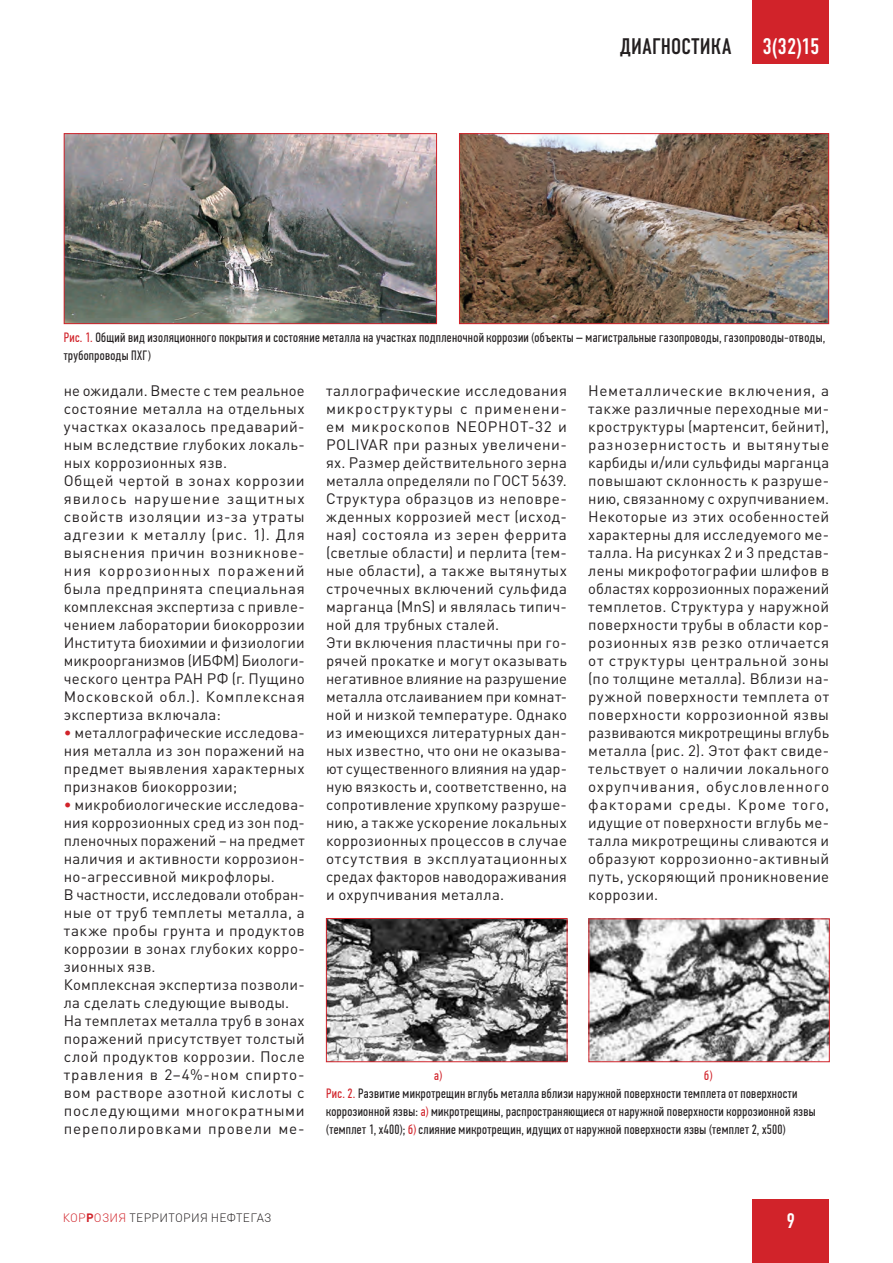
<style>
.page{position:relative;width:893px;height:1263px;background:#fff}
.page>*{position:absolute;margin:0;border:0;box-sizing:border-box;transform-origin:0 0}
.t1{font:22.5px "DIN Condensed C";letter-spacing:.02em;color:#231f20}
.t2{font:22.5px "DIN Condensed C";color:#fff}
.t3{font:21px "DIN Condensed C";color:#fff}
.body{font:15px/18px "DIN Pro";letter-spacing:.02em;color:#231f20;text-align:justify}
.podpisi_foto{font:13.5px/18px "PF Din Text Comp Pro";letter-spacing:.025em;color:#231f20}
.podpisi_foto-2{font:13.5px "PF Din Text Comp Pro";color:#d1232a}
.t4{font:300 12px "DIN Pro";letter-spacing:.02em;color:#231f20}
.s1{color:#d1232a}
.s2{font-weight:700;color:#d1232a}
</style>
<div class="page">
<div style="left:753px;top:1199px;width:76px;height:64px;background:#d1232a"></div>
<div style="left:753px;top:0;width:76px;height:64px;background:#d1232a"></div>
<img style="left:328px;top:920px;width:237px;height:140px">
<div style="left:326px;top:918px;width:241px;height:144px;border:1px solid #d1232a"></div>
<img style="left:590px;top:920px;width:238px;height:140px">
<div style="left:588px;top:918px;width:242px;height:144px;border:1px solid #d1232a"></div>
<img style="left:66px;top:135px;width:369px;height:187px">
<div style="left:64px;top:133px;width:373px;height:191px;border:1px solid #d1232a"></div>
<img style="left:461px;top:135px;width:366px;height:187px">
<div style="left:459px;top:133px;width:370px;height:191px;border:1px solid #d1232a"></div>
<h1 class="t1" style="left:620px;top:34px;width:112px">ДИАГНОСТИКА</h1>
<h1 class="t2" style="left:762px;top:34px;width:59px">3(32)15</h1>
<p class="podpisi_foto" style="left:64px;top:329px;width:763px"><span class="s1">Рис. 1.</span> Общий вид изоляционного покрытия и состояние металла на участках подпленочной коррозии (объекты – магистральные газопроводы, газопроводы-отводы, трубопроводы ПХГ)</p>
<p class="body" style="left:64px;top:381px;width:242px">не ожидали. Вместе с тем реальное состояние металла на отдельных участках оказалось предаварий&shy;ным вследствие глубоких локаль&shy;ных коррозионных язв.</p>
<p class="body" style="left:64px;top:471px;width:242px">Общей чертой в зонах коррозии явилось нарушение защитных свойств изоляции из-за утраты адгезии к металлу (рис. 1). Для выяснения причин возникнове&shy;ния коррозионных поражений была предпринята специальная комплексная экспертиза с привле&shy;чением лаборатории биокоррозии Института биохимии и физиологии микроорганизмов (ИБФМ) Биологи&shy;ческого центра РАН РФ (г. Пущино Московской обл.). Комплексная экспертиза включала:</p>
<p class="body" style="left:64px;top:723px;width:242px"><span class="s1">•</span> металлографические исследова&shy;ния металла из зон поражений на предмет выявления характерных признаков биокоррозии;</p>
<p class="body" style="left:64px;top:795px;width:242px"><span class="s1">•</span> микробиологические исследова&shy;ния коррозионных сред из зон под&shy;пленочных поражений – на предмет наличия и активности коррозион&shy;но-агрессивной микрофлоры.</p>
<p class="body" style="left:64px;top:885px;width:242px">В частности, исследовали отобран&shy;ные от труб темплеты металла, а также пробы грунта и продуктов коррозии в зонах глубоких корро&shy;зионных язв.</p>
<p class="body" style="left:64px;top:975px;width:242px">Комплексная экспертиза позволи&shy;ла сделать следующие выводы.</p>
<p class="body" style="left:64px;top:1011px;width:242px">На темплетах металла труб в зонах поражений присутствует толстый слой продуктов коррозии. После травления в 2–4%-ном спирто&shy;вом растворе азотной кислоты с последующими многократными переполировками провели ме-</p>
<p class="body" style="left:326px;top:381px;width:242px">таллографические исследования микроструктуры с применени&shy;ем микроскопов NEOPHOT-32 и POLIVAR при разных увеличени&shy;ях. Размер действительного зерна металла определяли по ГОСТ 5639.<br>Структура образцов из неповре&shy;жденных коррозией мест (исход&shy;ная) состояла из зерен феррита (светлые области) и перлита (тем&shy;ные области), а также вытянутых строчечных включений сульфида марганца (MnS) и являлась типич&shy;ной для трубных сталей.</p>
<p class="body" style="left:326px;top:633px;width:242px">Эти включения пластичны при го&shy;рячей прокатке и могут оказывать негативное влияние на разрушение металла отслаиванием при комнат&shy;ной и низкой температуре. Однако из имеющихся литературных дан&shy;ных известно, что они не оказыва&shy;ют существенного влияния на удар&shy;ную вязкость и, соответственно, на сопротивление хрупкому разруше&shy;нию, а также ускорение локальных коррозионных процессов в случае отсутствия в эксплуатационных средах факторов наводораживания и охрупчивания металла.</p>
<p class="body" style="left:588px;top:381px;width:242px">Неметаллические включения, а также различные переходные ми&shy;кроструктуры (мартенсит, бейнит), разнозернистость и вытянутые карбиды и/или сульфиды марганца повышают склонность к разруше&shy;нию, связанному с охрупчиванием.<br>Некоторые из этих особенностей характерны для исследуемого ме&shy;талла. На рисунках 2 и 3 представ&shy;лены микрофотографии шлифов в областях коррозионных поражений темплетов. Структура у наружной поверхности трубы в области кор&shy;розионных язв резко отличается от структуры центральной зоны (по толщине металла). Вблизи на&shy;ружной поверхности темплета от поверхности коррозионной язвы развиваются микротрещины вглубь металла (рис. 2). Этот факт свиде&shy;тельствует о наличии локального охрупчивания, обусловленного факторами среды. Кроме того, идущие от поверхности вглубь ме&shy;талла микротрещины сливаются и образуют коррозионно-активный путь, ускоряющий проникновение коррозии.</p>
<p class="podpisi_foto-2" style="left:434px;top:1068px;width:9px">а)</p>
<p class="podpisi_foto-2" style="left:704px;top:1068px;width:9px">б)</p>
<p class="podpisi_foto" style="left:326px;top:1085px;width:491px"><span class="s1">Рис. 2.</span> Развитие микротрещин вглубь металла вблизи наружной поверхности темплета от поверхности коррозионной язвы: <span class="s1">а)</span> микротрещины, распространяющиеся от наружной поверхности коррозионной язвы (темплет 1, x400); <span class="s1">б)</span> слияние микротрещин, идущих от наружной поверхности язвы (темплет 2, x500)</p>
<p class="t4" style="left:63px;top:1210px;width:211px"><span class="s1">КОР</span><span class="s2">Р</span><span class="s1">ОЗИЯ</span> ТЕРРИТОРИЯ НЕФТЕГАЗ</p>
<p class="t3" style="left:786px;top:1208px;width:10px">9</p>
</div>
